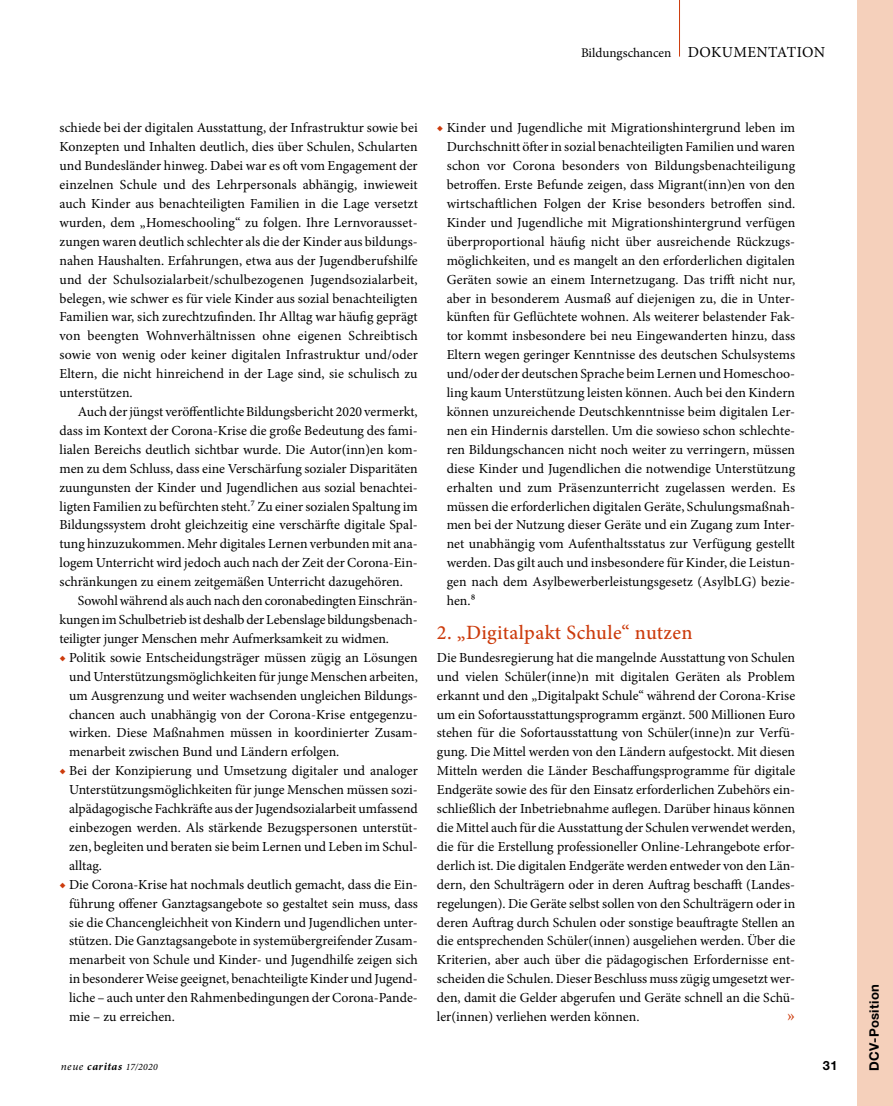
<style>
.page{position:relative;width:893px;height:1106px;background:#fff}
.page>*{position:absolute;margin:0;border:0;box-sizing:border-box;transform-origin:0 0}
.t1{font:500 20.25px "Minion Pro";letter-spacing:.015em;color:#cc3b0c}
.t2{font:18px "Minion Pro";color:#cc3b0c}
.t3{font:13.8px/18.9px "Minion Pro";color:#000;text-align:justify}
.t4{font:13.2px "Minion Pro";color:#000}
.t5{font:700 13.05px "Helvetica Neue LT Std";letter-spacing:.03em;color:#000}
.t6{font:700 12.75px "Helvetica Neue LT Std";color:#000}
.t7{font:italic 700 11.25px "Minion Pro";letter-spacing:.045em;color:#000}
.s1{font-size:15.3px}
.s2{color:#cc3b0c}
.s3{font-weight:400}
.s4{font-weight:400;font-size:9.75px}
</style>
<div class="page">
<div style="left:857px;top:0;width:36px;height:1106px;background:#f5d0bb"></div>
<hr style="left:679px;top:0;width:1px;height:57px;background:#cc3b0c">
<p class="t4" style="left:581px;top:43px;width:246px">Bildungschancen <span class="s1">DOKUMENTATION</span></p>
<p class="t3" style="left:60px;top:119px;width:360px">schiede bei der digitalen Ausstattung, der Infrastruktur sowie bei Konzepten und Inhalten deutlich, dies über Schulen, Schularten und Bundesländer hinweg. Dabei war es oft vom Engagement der einzelnen Schule und des Lehrpersonals abhängig, inwieweit auch Kinder aus benachteiligten Familien in die Lage versetzt wurden, dem „Homeschooling“ zu folgen. Ihre Lernvorausset&shy;zungen waren deutlich schlechter als die der Kinder aus bildungs&shy;nahen Haushalten. Erfahrungen, etwa aus der Jugendberufshilfe und der Schulsozialarbeit/schulbezogenen Jugendsozialarbeit, belegen, wie schwer es für viele Kinder aus sozial benachteiligten Familien war, sich zurechtzufinden. Ihr Alltag war häufig geprägt von beengten Wohnverhältnissen ohne eigenen Schreibtisch sowie von wenig oder keiner digitalen Infrastruktur und/oder Eltern, die nicht hinreichend in der Lage sind, sie schulisch zu unterstützen.</p>
<p class="t3" style="left:60px;top:402px;width:360px;text-indent:18px">Auch der jüngst veröffentlichte Bildungsbericht 2020 vermerkt, dass im Kontext der Corona-Krise die große Bedeutung des fami&shy;lialen Bereichs deutlich sichtbar wurde. Die Autor(inn)en kom&shy;men zu dem Schluss, dass eine Verschärfung sozialer Disparitäten zuungunsten der Kinder und Jugendlichen aus sozial benachtei&shy;ligten Familien zu befürchten steht.⁷ Zu einer sozialen Spaltung im Bildungssystem droht gleichzeitig eine verschärfte digitale Spal&shy;tung hinzuzukommen. Mehr digitales Lernen verbunden mit ana&shy;logem Unterricht wird jedoch auch nach der Zeit der Corona-Ein&shy;schränkungen zu einem zeitgemäßen Unterricht dazugehören.</p>
<p class="t3" style="left:60px;top:591px;width:360px;text-indent:18px">Sowohl während als auch nach den coronabedingten Einschrän&shy;kungen im Schulbetrieb ist deshalb der Lebenslage bildungsbenach&shy;teiligter junger Menschen mehr Aufmerksamkeit zu widmen.</p>
<p class="t3" style="left:69px;top:648px;width:350px;text-indent:-10px"><span class="s2">◆</span> Politik sowie Entscheidungsträger müssen zügig an Lösungen und Unterstützungsmöglichkeiten für junge Menschen arbeiten, um Ausgrenzung und weiter wachsenden ungleichen Bildungs&shy;chancen auch unabhängig von der Corona-Krise entgegenzu&shy;wirken. Diese Maßnahmen müssen in koordinierter Zusam&shy;menarbeit zwischen Bund und Ländern erfolgen.</p>
<p class="t3" style="left:69px;top:761px;width:350px;text-indent:-10px"><span class="s2">◆</span> Bei der Konzipierung und Umsetzung digitaler und analoger Unterstützungsmöglichkeiten für junge Menschen müssen sozi&shy;alpädagogische Fachkräfte aus der Jugendsozialarbeit umfassend einbezogen werden. Als stärkende Bezugspersonen unterstüt&shy;zen, begleiten und beraten sie beim Lernen und Leben im Schul&shy;alltag.</p>
<p class="t3" style="left:69px;top:875px;width:350px;text-indent:-10px"><span class="s2">◆</span> Die Corona-Krise hat nochmals deutlich gemacht, dass die Ein&shy;führung offener Ganztagsangebote so gestaltet sein muss, dass sie die Chancengleichheit von Kindern und Jugendlichen unter&shy;stützen. Die Ganztagsangebote in systemübergreifender Zusam&shy;menarbeit von Schule und Kinder- und Jugendhilfe zeigen sich in besonderer Weise geeignet, benachteiligte Kinder und Jugend&shy;liche – auch unter den Rahmenbedingungen der Corona-Pande&shy;mie – zu erreichen.</p>
<p class="t7" style="left:61px;top:1058px;width:98px"><span class="s3">neue</span> caritas <span class="s4">17/2020</span></p>
<p class="t3" style="left:447px;top:119px;width:350px;text-indent:-10px"><span class="s2">◆</span> Kinder und Jugendliche mit Migrationshintergrund leben im Durchschnitt öfter in sozial benachteiligten Familien und waren schon vor Corona besonders von Bildungsbenachteiligung betroffen. Erste Befunde zeigen, dass Migrant(inn)en von den wirtschaftlichen Folgen der Krise besonders betroffen sind.<br>Kinder und Jugendliche mit Migrationshintergrund verfügen überproportional häufig nicht über ausreichende Rückzugs&shy;möglichkeiten, und es mangelt an den erforderlichen digitalen Geräten sowie an einem Internetzugang. Das trifft nicht nur, aber in besonderem Ausmaß auf diejenigen zu, die in Unter&shy;künften für Geflüchtete wohnen. Als weiterer belastender Fak&shy;tor kommt insbesondere bei neu Eingewanderten hinzu, dass Eltern wegen geringer Kenntnisse des deutschen Schulsystems und/oder der deutschen Sprache beim Lernen und Homeschoo&shy;ling kaum Unterstützung leisten können. Auch bei den Kindern können unzureichende Deutschkenntnisse beim digitalen Ler&shy;nen ein Hindernis darstellen. Um die sowieso schon schlechte&shy;ren Bildungschancen nicht noch weiter zu verringern, müssen diese Kinder und Jugendlichen die notwendige Unterstützung erhalten und zum Präsenzunterricht zugelassen werden. Es müssen die erforderlichen digitalen Geräte, Schulungsmaßnah&shy;men bei der Nutzung dieser Geräte und ein Zugang zum Inter&shy;net unabhängig vom Aufenthaltsstatus zur Verfügung gestellt werden. Das gilt auch und insbesondere für Kinder, die Leistun&shy;gen nach dem Asylbewerberleistungsgesetz (AsylbLG) bezie&shy;hen.⁸</p>
<h1 class="t1" style="left:437px;top:618px;width:257px">2. „Digitalpakt Schule“ nutzen</h1>
<p class="t3" style="left:437px;top:648px;width:360px">Die Bundesregierung hat die mangelnde Ausstattung von Schulen und vielen Schüler(inne)n mit digitalen Geräten als Problem erkannt und den „Digitalpakt Schule“ während der Corona-Krise um ein Sofortausstattungsprogramm ergänzt. 500 Millionen Euro stehen für die Sofortausstattung von Schüler(inne)n zur Verfü&shy;gung. Die Mittel werden von den Ländern aufgestockt. Mit diesen Mitteln werden die Länder Beschaffungsprogramme für digitale Endgeräte sowie des für den Einsatz erforderlichen Zubehörs ein&shy;schließlich der Inbetriebnahme auflegen. Darüber hinaus können die Mittel auch für die Ausstattung der Schulen verwendet werden, die für die Erstellung professioneller Online-Lehrangebote erfor&shy;derlich ist. Die digitalen Endgeräte werden entweder von den Län&shy;dern, den Schulträgern oder in deren Auftrag beschafft (Landes&shy;regelungen). Die Geräte selbst sollen von den Schulträgern oder in deren Auftrag durch Schulen oder sonstige beauftragte Stellen an die entsprechenden Schüler(innen) ausgeliehen werden. Über die Kriterien, aber auch über die pädagogischen Erfordernisse ent&shy;scheiden die Schulen. Dieser Beschluss muss zügig umgesetzt wer&shy;den, damit die Gelder abgerufen und Geräte schnell an die Schü&shy;ler(innen) verliehen werden können.</p>
<h2 class="t2" style="left:787px;top:1003px;width:10px">»</h2>
<p class="t6" style="left:823px;top:1057px;width:16px">31</p>
<p class="t5" style="left:866px;top:1071px;width:89px;rotate:-90deg">DCV-Position</p>
</div>
